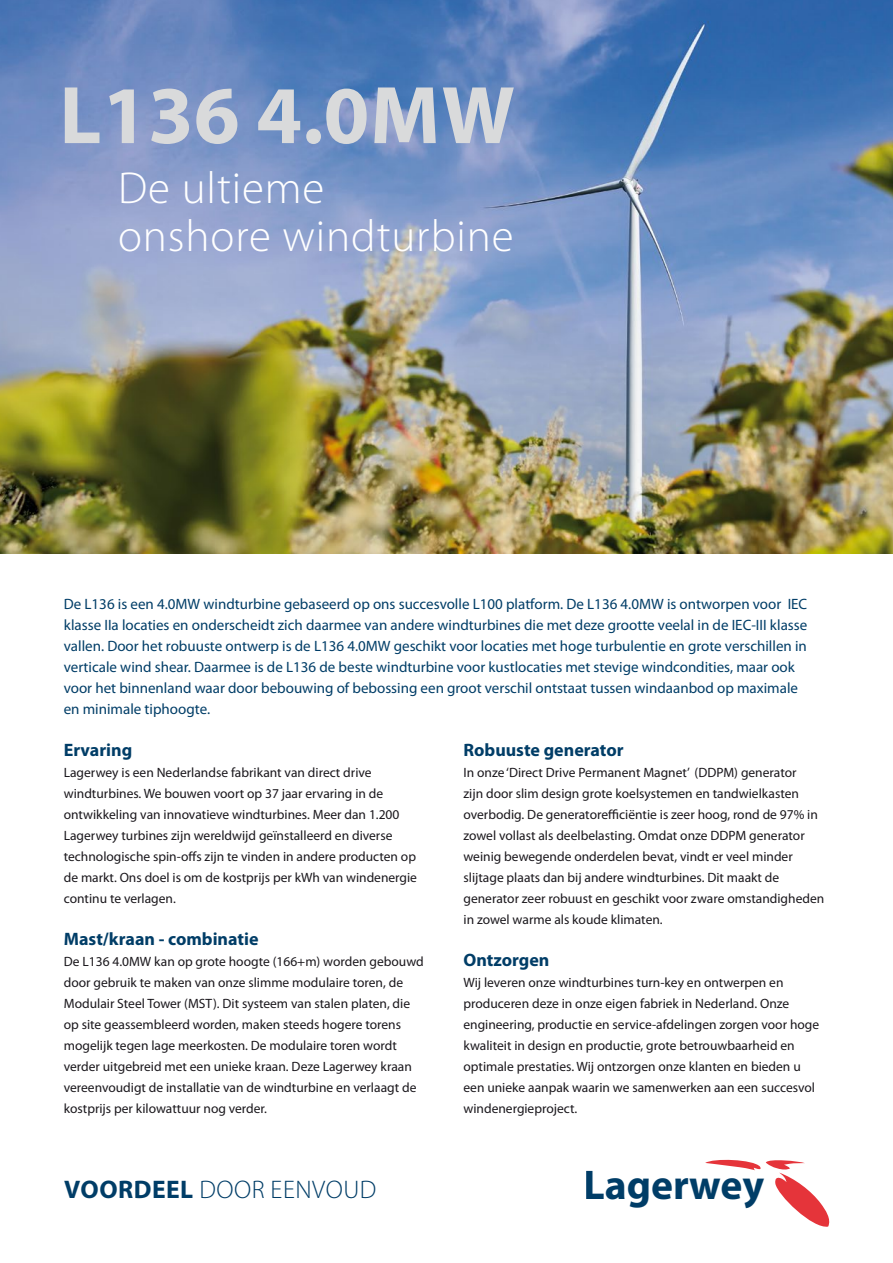
<style>
.page{position:relative;width:893px;height:1263px;background:#fff}
.page>*{position:absolute;margin:0;border:0;box-sizing:border-box;transform-origin:0 0}
.t1{font:700 82.5px "Myriad Pro";letter-spacing:.01em;color:#d9dadb}
.t2{font:300 45px/48px "Myriad Pro";letter-spacing:.02em;color:#fff}
.t3{font:700 41.7px "Myriad Pro";color:#003d67}
.t4{font:300 25.5px "Myriad Pro";letter-spacing:.02em;color:#003d67}
.t5{font:700 18px "Myriad Pro";color:#003d67}
.t6{font:15px/21px "Myriad Pro";color:#003d67}
.t7{font:13.5px/21px "Myriad Pro";color:#1a171c}
.s1{font-weight:700}
</style>
<div class="page">
<img style="left:0;top:0;width:893px;height:554px">
<svg style="left:705px;top:1160px;width:124px;height:67px"></svg>
<h1 class="t1" style="left:59px;top:61px;width:457px">L136 4.0MW</h1>
<h2 class="t2" style="left:118px;top:164px;width:397px">De ultieme<br>onshore windturbine</h2>
<p class="t6" style="left:64px;top:593px;width:745px">De L136 is een 4.0MW windturbine gebaseerd op ons succesvolle L100 platform. De L136 4.0MW is ontworpen voor IEC klasse IIa locaties en onderscheidt zich daarmee van andere windturbines die met deze grootte veelal in de IEC-III klasse vallen. Door het robuuste ontwerp is de L136 4.0MW geschikt voor locaties met hoge turbulentie en grote verschillen in verticale wind shear. Daarmee is de L136 de beste windturbine voor kustlocaties met stevige windcondities, maar ook voor het binnenland waar door bebouwing of bebossing een groot verschil ontstaat tussen windaanbod op maximale en minimale tiphoogte.</p>
<h3 class="t5" style="left:64px;top:738px;width:70px">Ervaring</h3>
<p class="t7" style="left:64px;top:762px;width:355px">Lagerwey is een Nederlandse fabrikant van direct drive windturbines. We bouwen voort op 37 jaar ervaring in de ontwikkeling van innovatieve windturbines. Meer dan 1.200<br>Lagerwey turbines zijn wereldwijd geïnstalleerd en diverse technologische spin-offs zijn te vinden in andere producten op de markt. Ons doel is om de kostprijs per kWh van windenergie continu te verlagen.</p>
<h3 class="t5" style="left:64px;top:927px;width:196px">Mast/kraan - combinatie</h3>
<p class="t7" style="left:64px;top:951px;width:361px">De L136 4.0MW kan op grote hoogte (166+m) worden gebouwd door gebruik te maken van onze slimme modulaire toren, de Modulair Steel Tower (MST). Dit systeem van stalen platen, die op site geassembleerd worden, maken steeds hogere torens mogelijk tegen lage meerkosten. De modulaire toren wordt verder uitgebreid met een unieke kraan. Deze Lagerwey kraan vereenvoudigt de installatie van de windturbine en verlaagt de kostprijs per kilowattuur nog verder.</p>
<h3 class="t4" style="left:64px;top:1174px;width:314px"><span class="s1">VOORDEEL</span> DOOR EENVOUD</h3>
<h3 class="t5" style="left:463px;top:738px;width:162px">Robuuste generator</h3>
<p class="t7" style="left:463px;top:762px;width:362px">In onze ‘Direct Drive Permanent Magnet’ (DDPM) generator<br>zijn door slim design grote koelsystemen en tandwielkasten overbodig. De generatorefficiëntie is zeer hoog, rond de 97% in zowel vollast als deelbelasting. Omdat onze DDPM generator weinig bewegende onderdelen bevat, vindt er veel minder slijtage plaats dan bij andere windturbines. Dit maakt de generator zeer robuust en geschikt voor zware omstandigheden in zowel warme als koude klimaten.</p>
<h3 class="t5" style="left:463px;top:948px;width:88px">Ontzorgen</h3>
<p class="t7" style="left:463px;top:972px;width:357px">Wij leveren onze windturbines turn-key en ontwerpen en produceren deze in onze eigen fabriek in Nederland. Onze engineering, productie en service-afdelingen zorgen voor hoge kwaliteit in design en productie, grote betrouwbaarheid en optimale prestaties. Wij ontzorgen onze klanten en bieden u een unieke aanpak waarin we samenwerken aan een succesvol windenergieproject.</p>
<h3 class="t3" style="left:583px;top:1158px;width:182px">Lagerwey</h3>
</div>
